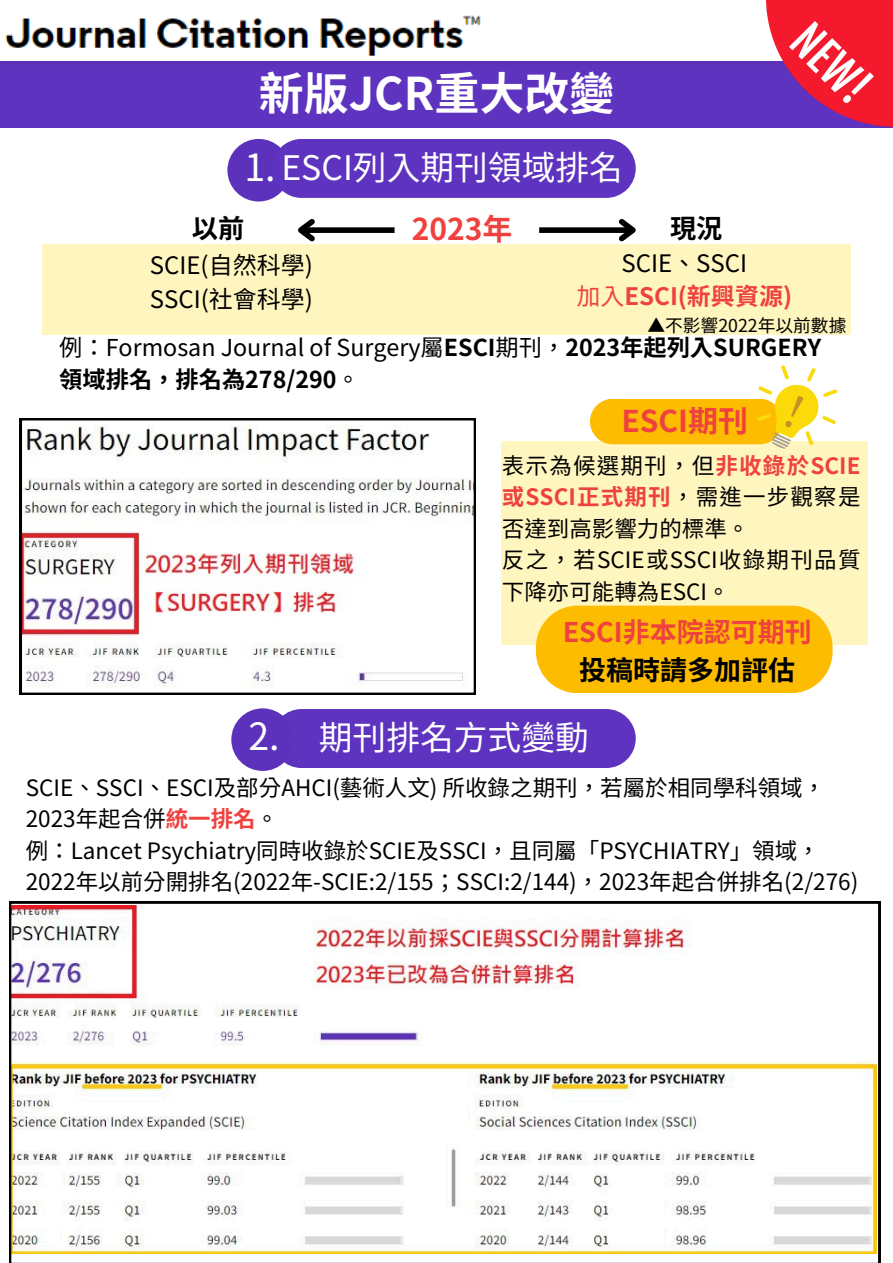
<style>
.page{position:relative;width:893px;height:1263px;background:#fff}
.page>*{position:absolute;margin:0;border:0;box-sizing:border-box;transform-origin:0 0}
.t1{font:700 45px "Noto Sans TC";color:#fff}
.t2{font:37.5px "Noto Sans TC";color:#fff}
.t3{font:33.75px "Noto Sans TC";color:#fff}
.t4{font:700 30px "Noto Sans TC";color:#ef423f}
.t5{font:700 27px/37.7px "Noto Sans TC";color:#ef423f;text-align:center}
.t6{font:700 26.25px "Noto Sans TC";color:#000}
.t7{font:700 24px/33.2px "Noto Sans TC";color:#ef423f;text-align:center}
.t8{font:24px/33.2px "Noto Sans TC";color:#000}
.t9{font:700 23.25px/32.1px "Noto Sans TC";color:#000}
.t10{font:22.5px/31.5px "Noto Sans TC";color:#000;text-align:justify}
.t11{font:17.7px "Noto Sans TC";color:#000}
.s1{font-weight:400;color:#000}
.s2{font-weight:400}
.s3{font-weight:700;color:#ef423f}
.s4{color:#000}
</style>
<div class="page">
<img style="left:0;top:15px;width:496px;height:47px">
<div style="left:0;top:62px;width:767px;height:65px;background:#5e33bf"></div>
<img style="left:767px;top:0;width:126px;height:127px">
<div style="left:272px;top:709px;width:363px;height:59px;background:#5e33bf;border-radius:29px"></div>
<div style="left:227px;top:139px;width:63px;height:62px;background:#5c31bb;border-radius:50%"></div>
<div style="left:272px;top:139px;width:363px;height:59px;background:#5e33bf"></div>
<svg style="left:20px;top:418px;width:455px;height:277px"></svg>
<svg style="left:9px;top:901px;width:871px;height:362px"></svg>
<div style="left:43px;top:245px;width:807px;height:90px;background:#fff5bf"></div>
<div style="left:539px;top:227px;width:94px;height:6px;background:#000"></div>
<svg style="left:614px;top:219px;width:28px;height:26px"></svg>
<div style="left:301px;top:227px;width:93px;height:6px;background:#000"></div>
<svg style="left:291px;top:219px;width:29px;height:26px"></svg>
<div style="left:501px;top:442px;width:366px;height:203px;background:#fff5bf"></div>
<div style="left:536px;top:606px;width:296px;height:87px;background:#febc00"></div>
<div style="left:590px;top:399px;width:192px;height:45px;background:#febc00;border-radius:23px"></div>
<svg style="left:756px;top:365px;width:82px;height:84px"></svg>
<div style="left:231px;top:708px;width:63px;height:63px;background:#5c31bb;border-radius:50%"></div>
<p class="t1" style="left:259px;top:58px;width:357px">新版JCR重大改變</p>
<p class="t2" style="left:244px;top:137px;width:33px">1.</p>
<h3 class="t3" style="left:281px;top:141px;width:343px">ESCI列入期刊領域排名</h3>
<p class="t6" style="left:192px;top:208px;width:54px">以前</p>
<h3 class="t4" style="left:412px;top:205px;width:102px">2023年</h3>
<p class="t6" style="left:670px;top:208px;width:54px">現況</p>
<p class="t8" style="left:150px;top:247px;width:165px">SCIE(自然科學)<br>SSCI(社會科學)</p>
<h4 class="t7" style="left:576px;top:245px;width:217px"><span class="s1">SCIE、SSCI<br></span><span class="s2">加入</span>ESCI(新興資源)</h4>
<h3 class="t11" style="left:647px;top:311px;width:200px">▲不影響2022年以前數據</h3>
<p class="t9" style="left:59px;top:330px;width:763px"><span class="s2">例：Formosan Journal of Surgery屬</span>ESCI<span class="s2">期刊，</span>2023年起列入SURGERY領域排名，排名為278/290<span class="s2">。</span></p>
<h6 class="t4" style="left:621px;top:397px;width:128px">ESCI期刊</h6>
<h6 class="t10" style="left:502px;top:448px;width:360px">表示為候選期刊，但<span class="s3">非收錄於SCIE或SSCI正式期刊</span>，需進一步觀察是否達到高影響力的標準。</h6>
<p class="t10" style="left:502px;top:543px;width:360px">反之，若SCIE或SSCI收錄期刊品質下降亦可能轉為ESCI。</p>
<p class="t2" style="left:248px;top:707px;width:33px">2.</p>
<p class="t5" style="left:562px;top:611px;width:251px">ESCI非本院認可期刊<span class="s4">投稿時請多加評估</span></p>
<h1 class="t3" style="left:319px;top:711px;width:271px">期刊排名方式變動</h1>
<p class="t10" style="left:26px;top:770px;width:801px">SCIE、SSCI、ESCI及部分AHCI(藝術人文) 所收錄之期刊，若屬於相同學科領域，</p>
<h4 class="t10" style="left:26px;top:801px;width:254px">2023年起合併<span class="s3">統一排名</span>。</h4>
<p class="t10" style="left:26px;top:833px;width:795px">例：Lancet Psychiatry同時收錄於SCIE及SSCI，且同屬「PSYCHIATRY」領域，</p>
<p class="t10" style="left:26px;top:864px;width:834px">2022年以前分開排名(2022年-SCIE:2/155；SSCI:2/144)，2023年起合併排名(2/276)</p>
</div>
